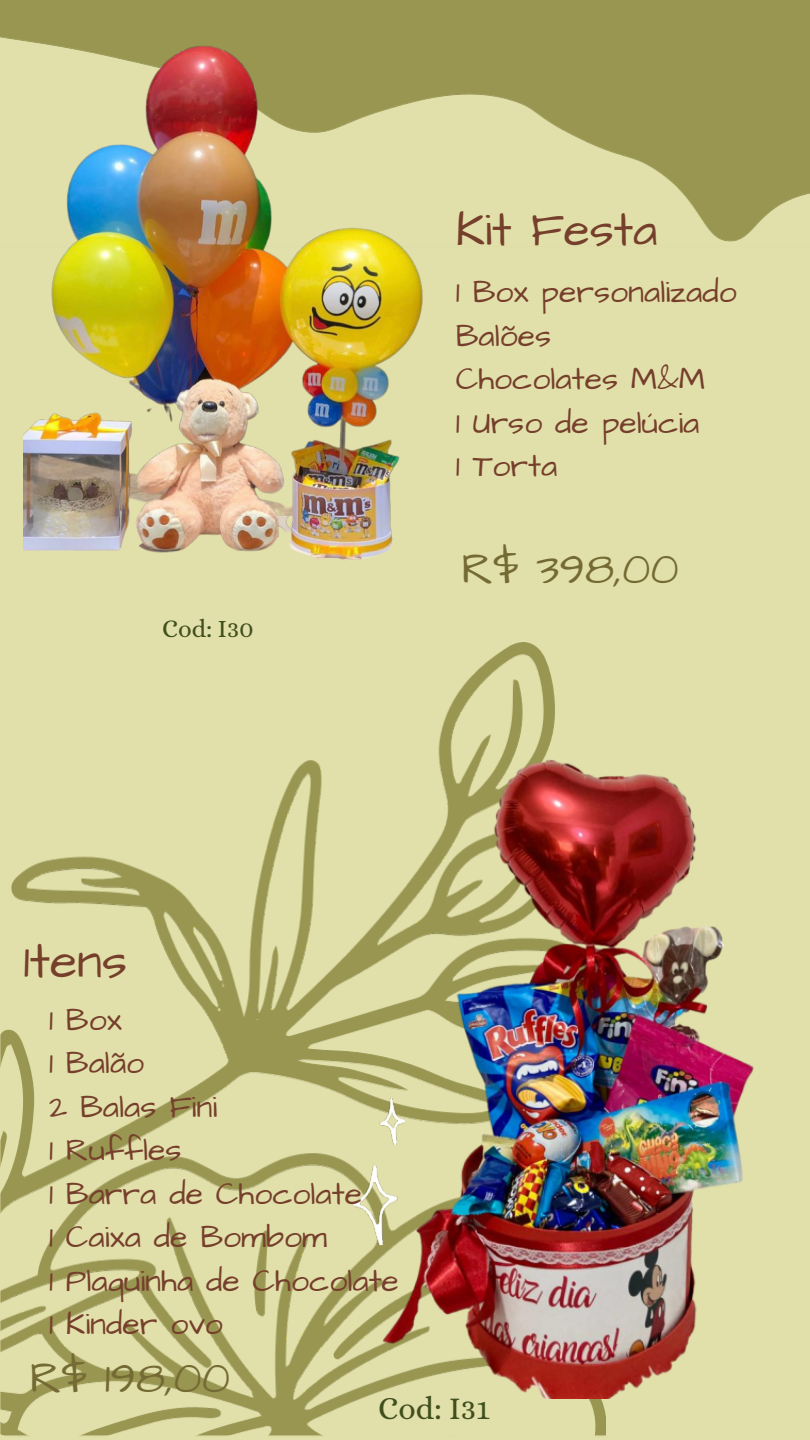
<style>
.page{position:relative;width:810px;height:1440px;background:#e2e0aa}
.page>*{position:absolute;margin:0;border:0;box-sizing:border-box;transform-origin:0 0}
.t1{font:50px "Architects Daughter";color:#753f2c}
.t2{font:48px "Architects Daughter";color:#753f2c}
.t3{font:45px "Architects Daughter";color:#746a33}
.t4{font:32px/43.5px "Architects Daughter";color:#753f2c}
.t5{font:31.7px "Alice";color:#404f1d}
.t6{font:25px "Alice";color:#404f1d}
</style>
<div class="page">
<img style="left:0;top:0;width:810px;height:242px">
<img style="left:0;top:643px;width:606px;height:793px">
<img style="left:333px;top:1270px;width:33px;height:89px">
<img style="left:381px;top:1435px;width:75px;height:1px">
<img style="left:254px;top:1231px;width:14px;height:87px">
<img style="left:23px;top:0;width:407px;height:560px">
<img style="left:353px;top:1099px;width:13px;height:147px">
<img style="left:366px;top:704px;width:388px;height:695px">
<p class="t2" style="left:456px;top:197px;width:203px">Kit Festa</p>
<p class="t4" style="left:456px;top:271px;width:282px">1 Box personalizado<br>Balões</p>
<p class="t4" style="left:456px;top:358px;width:251px">Chocolates M&amp;M</p>
<p class="t4" style="left:456px;top:402px;width:245px">1 Urso de pelúcia</p>
<p class="t4" style="left:456px;top:445px;width:103px">1 Torta</p>
<p class="t6" style="left:162px;top:614px;width:93px">Cod: I30</p>
<p class="t3" style="left:462px;top:539px;width:219px">R$ 398,00</p>
<p class="t1" style="left:23px;top:928px;width:105px">1tens</p>
<p class="t4" style="left:49px;top:999px;width:74px">1 Box</p>
<p class="t4" style="left:49px;top:1042px;width:97px">1 Balão</p>
<p class="t4" style="left:49px;top:1086px;width:170px">2 Balas Fini</p>
<p class="t4" style="left:49px;top:1129px;width:134px">1 Ruffles</p>
<p class="t4" style="left:49px;top:1173px;width:315px">1 Barra de Chocolate</p>
<p class="t4" style="left:49px;top:1216px;width:279px">1 Caixa de Bombom</p>
<p class="t4" style="left:49px;top:1260px;width:351px">1 Plaquinha de Chocolate<br>1 Kinder ovo</p>
<p class="t3" style="left:30px;top:1348px;width:202px">R$ 198,00</p>
<p class="t5" style="left:378px;top:1391px;width:113px">Cod: I31</p>
</div>
